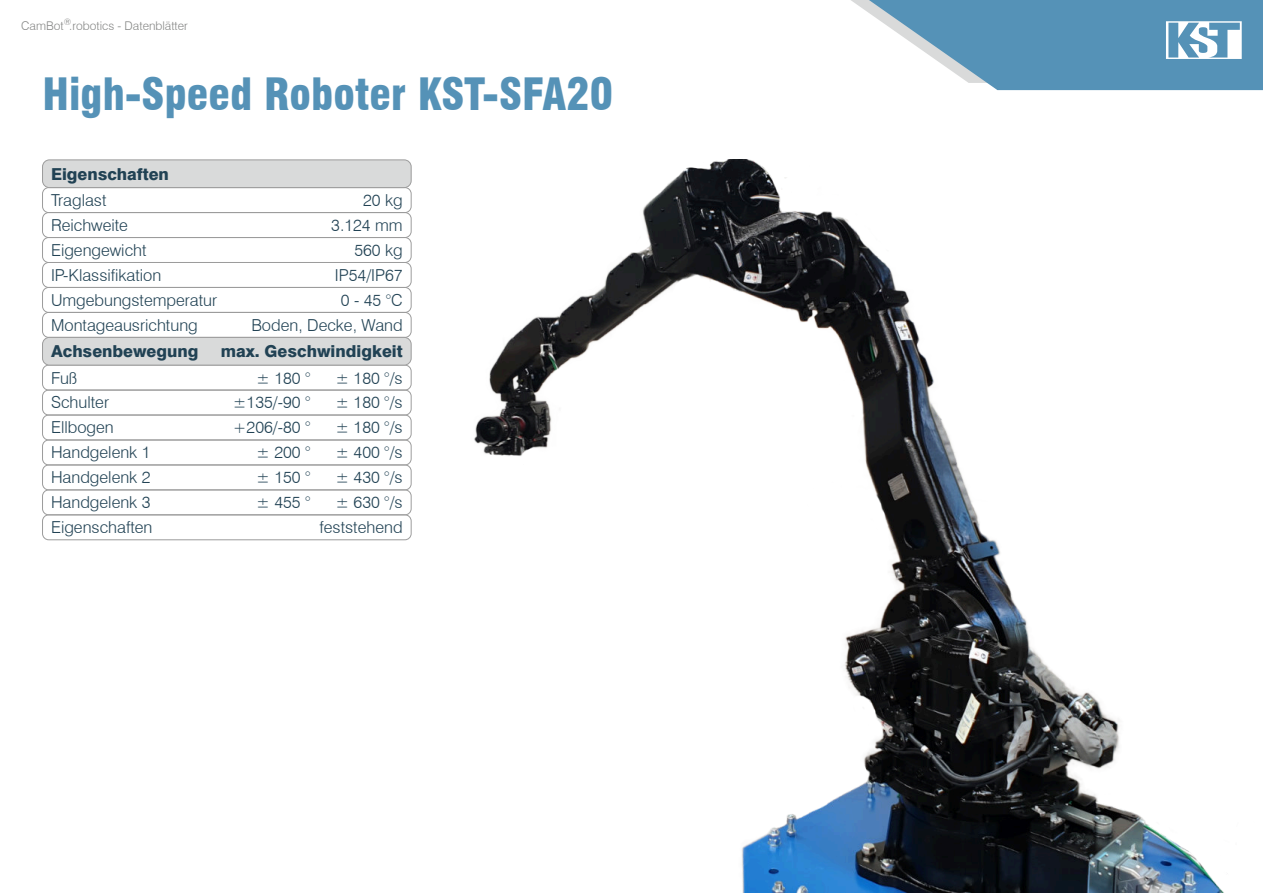
<style>
.page{position:relative;width:1263px;height:893px;background:#fff}
.page>*{position:absolute;margin:0;border:0;box-sizing:border-box;transform-origin:0 0}
.t1{font:900 condensed 43.5px "Swiss 721 BT";color:#5592b7}
.t2{font:300 16.5px/24.9px "Swiss 721 BT";color:#214254;text-align:justify}
.t3{font:800 16.5px "Swiss 721 BT";color:#214254}
.t4{font:300 12px "Swiss 721 BT";color:#868786}
</style>
<div class="page">
<svg style="left:851px;top:0;width:412px;height:90px"></svg>
<div style="left:42px;top:187px;width:369px;height:26px;border:1px solid #9c9c9c;border-radius:6px"></div>
<div style="left:42px;top:212px;width:369px;height:26px;border:1px solid #9c9c9c;border-radius:6px"></div>
<div style="left:42px;top:237px;width:369px;height:26px;border:1px solid #9c9c9c;border-radius:6px"></div>
<div style="left:42px;top:262px;width:369px;height:26px;border:1px solid #9c9c9c;border-radius:6px"></div>
<div style="left:42px;top:287px;width:369px;height:26px;border:1px solid #9c9c9c;border-radius:6px"></div>
<div style="left:42px;top:365px;width:369px;height:25px;border:1px solid #9c9c9c;border-radius:6px"></div>
<div style="left:42px;top:390px;width:369px;height:25px;border:1px solid #9c9c9c;border-radius:6px"></div>
<div style="left:42px;top:415px;width:369px;height:25px;border:1px solid #9c9c9c;border-radius:6px"></div>
<div style="left:42px;top:440px;width:369px;height:25px;border:1px solid #9c9c9c;border-radius:6px"></div>
<div style="left:42px;top:465px;width:369px;height:25px;border:1px solid #9c9c9c;border-radius:6px"></div>
<div style="left:42px;top:489px;width:369px;height:26px;border:1px solid #9c9c9c;border-radius:6px"></div>
<div style="left:42px;top:312px;width:369px;height:26px;border:1px solid #9c9c9c;border-radius:6px"></div>
<div style="left:42px;top:337px;width:369px;height:28px;background:#d9dada;border:1px solid #9c9c9c;border-radius:7px"></div>
<div style="left:42px;top:159px;width:369px;height:29px;background:#d9dada;border:1px solid #9c9c9c;border-radius:7px"></div>
<div style="left:42px;top:514px;width:369px;height:26px;border:1px solid #9c9c9c;border-radius:6px"></div>
<img style="left:192px;top:160px;width:1032px;height:733px">
<p class="t4" style="left:21px;top:21px;width:168px">CamBot<sup>®</sup>.robotics - Datenblätter</p>
<h1 class="t1" style="left:43px;top:77px;width:572px">High-Speed Roboter KST-SFA20</h1>
<p class="t3" style="left:51px;top:167px;width:119px">Eigenschaften</p>
<p class="t2" style="left:51px;top:189px;width:57px">Traglast</p>
<p class="t2" style="left:363px;top:189px;width:41px">20 kg</p>
<p class="t2" style="left:51px;top:214px;width:79px">Reichweite</p>
<p class="t2" style="left:331px;top:214px;width:73px">3.124 mm</p>
<p class="t2" style="left:51px;top:239px;width:97px">Eigengewicht</p>
<p class="t2" style="left:354px;top:239px;width:50px">560 kg</p>
<p class="t2" style="left:51px;top:264px;width:112px">IP-Klassifikation</p>
<p class="t2" style="left:335px;top:264px;width:69px">IP54/IP67</p>
<p class="t2" style="left:51px;top:289px;width:168px">Umgebungstemperatur</p>
<p class="t2" style="left:341px;top:289px;width:63px">0 - 45 °C</p>
<p class="t2" style="left:51px;top:314px;width:148px">Montageausrichtung</p>
<p class="t2" style="left:251px;top:314px;width:153px">Boden, Decke, Wand</p>
<p class="t3" style="left:51px;top:345px;width:149px">Achsenbewegung</p>
<p class="t3" style="left:221px;top:345px;width:183px">max. Geschwindigkeit</p>
<p class="t2" style="left:51px;top:367px;width:28px">Fuß</p>
<p class="t2" style="left:256px;top:367px;width:56px">± 180 °</p>
<p class="t2" style="left:51px;top:392px;width:60px">Schulter</p>
<p class="t2" style="left:233px;top:392px;width:79px">±135/-90 °</p>
<p class="t2" style="left:51px;top:417px;width:64px">Ellbogen</p>
<p class="t2" style="left:233px;top:417px;width:79px">+206/-80 °</p>
<p class="t2" style="left:51px;top:442px;width:101px">Handgelenk 1</p>
<p class="t2" style="left:256px;top:442px;width:56px">± 200 °</p>
<p class="t2" style="left:51px;top:467px;width:101px">Handgelenk 2</p>
<p class="t2" style="left:256px;top:467px;width:56px">± 150 °</p>
<p class="t2" style="left:51px;top:492px;width:101px">Handgelenk 3</p>
<p class="t2" style="left:256px;top:492px;width:56px">± 455 °</p>
<p class="t2" style="left:335px;top:367px;width:69px">± 180 °/s ± 180 °/s ± 180 °/s ± 400 °/s ± 430 °/s ± 630 °/s</p>
<p class="t2" style="left:51px;top:516px;width:103px">Eigenschaften</p>
<p class="t2" style="left:319px;top:516px;width:85px">feststehend</p>
</div>
